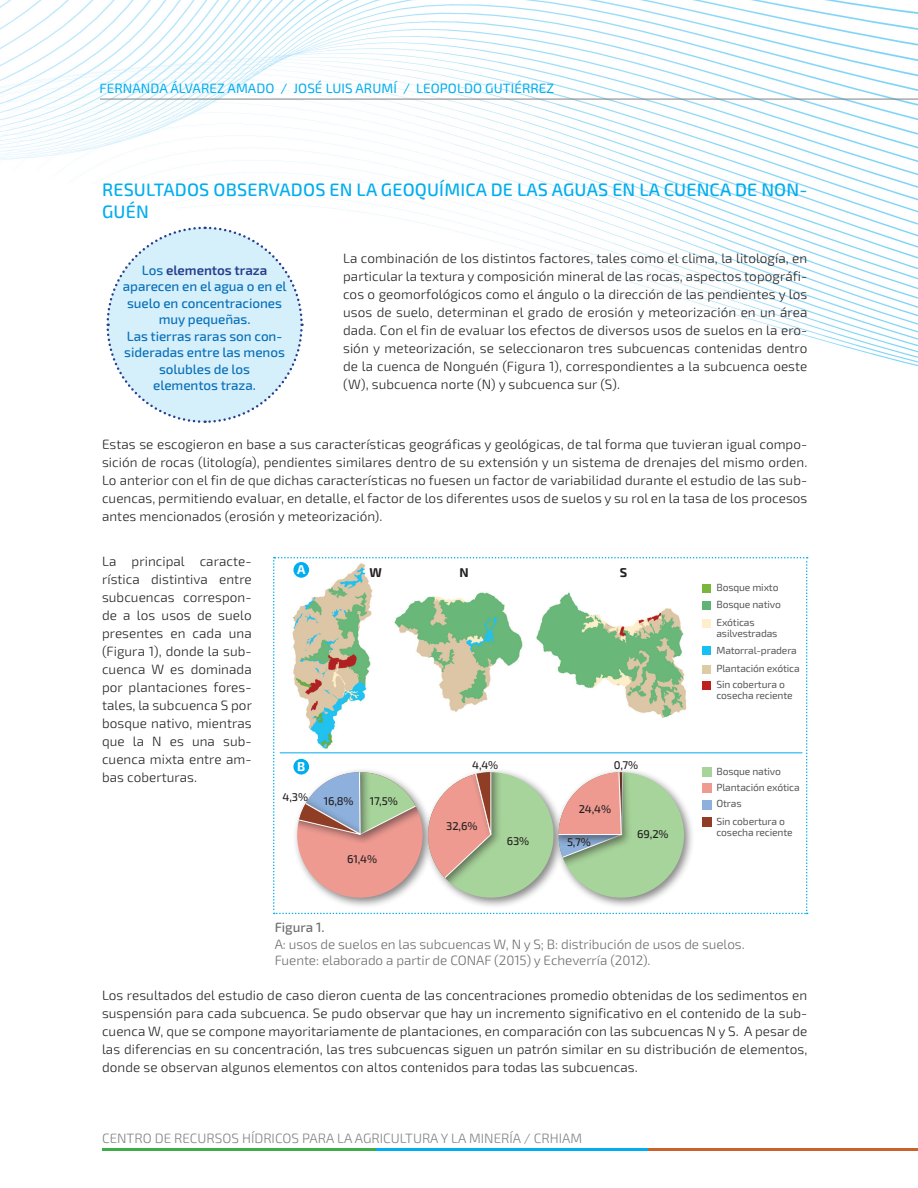
<style>
.page{position:relative;width:918px;height:1188px;background:#fff}
.page>*{position:absolute;margin:0;border:0;box-sizing:border-box;transform-origin:0 0}
.t1{font:500 18px/21px "Exo 2";letter-spacing:.01em;color:#00aeef}
.t2{font:300 13.5px/18px "Exo 2";letter-spacing:.005em;color:#231f20;text-align:justify}
.t3{font:500 13.5px/16.5px "Exo 2";letter-spacing:-.005em;color:#0970b9;text-align:center}
.t4{font:300 13.5px/16.5px "Exo 2";letter-spacing:-.005em;color:#6c6d70}
.t5{font:300 13.5px "Exo 2";color:#808285}
.t6{font:13.5px "Exo 2";letter-spacing:.005em;color:#00aeef}
.t7{font:500 13.5px "Exo 2";letter-spacing:-.005em;color:#6c6d70}
.t8{font:700 12.75px "Exo 2";color:#231f20}
.t9{font:700 12.75px "Exo 2";color:#fff}
.t10{font:500 11.25px "Exo 2";letter-spacing:-.01em;color:#231f20}
.t11{font:10.35px/11.1px "Exo 2";letter-spacing:-.015em;color:#57585a}
.s1{font-weight:600;color:#253f8e}
</style>
<div class="page">
<img style="left:0;top:0;width:918px;height:559px">
<hr style="left:100px;top:99px;width:818px;height:1px;background:#808285">
<hr style="left:103px;top:1148px;width:273px;height:3px;background:#3dac49">
<hr style="left:376px;top:1148px;width:272px;height:3px;background:#00aeef">
<hr style="left:648px;top:1148px;width:270px;height:3px;background:#c9622c">
<svg style="left:105px;top:225px;width:199px;height:199px"></svg>
<svg style="left:273px;top:557px;width:535px;height:357px"></svg>
<div style="left:702px;top:584px;width:9px;height:9px;background:#79b73c"></div>
<div style="left:702px;top:601px;width:9px;height:9px;background:#60b377"></div>
<div style="left:702px;top:619px;width:9px;height:9px;background:#feeecc"></div>
<div style="left:702px;top:646px;width:9px;height:9px;background:#15c0f2"></div>
<div style="left:702px;top:665px;width:9px;height:9px;background:#ddcba5"></div>
<div style="left:702px;top:681px;width:9px;height:9px;background:#bf201e"></div>
<div style="left:702px;top:800px;width:9px;height:9px;background:#8db0dc"></div>
<div style="left:702px;top:767px;width:9px;height:9px;background:#a7d49a"></div>
<div style="left:702px;top:817px;width:9px;height:9px;background:#8f3e25"></div>
<div style="left:702px;top:784px;width:9px;height:9px;background:#ee9a91"></div>
<div style="left:293px;top:759px;width:16px;height:16px;background:#00aeef;border-radius:50%"></div>
<div style="left:293px;top:562px;width:16px;height:16px;background:#00aeef;border-radius:50%"></div>
<hr style="left:280px;top:752px;width:523px;height:1px;background:#00aeef">
<p class="t6" style="left:99px;top:81px;width:456px">FERNANDA ÁLVAREZ AMADO / JOSÉ LUIS ARUMÍ / LEOPOLDO GUTIÉRREZ</p>
<h1 class="t1" style="left:102px;top:180px;width:707px">RESULTADOS OBSERVADOS EN LA GEOQUÍMICA DE LAS AGUAS EN LA CUENCA DE NON-<br>GUÉN</h1>
<p class="t3" style="left:123px;top:262px;width:165px">Los <span class="s1">elementos traza </span>aparecen en el agua o en el suelo en concentraciones muy pequeñas.<br>Las tierras raras son con&shy;sideradas entre las menos solubles de los<br>elementos traza.</p>
<p class="t2" style="left:343px;top:250px;width:466px">La combinación de los distintos factores, tales como el clima, la litología, en particular la textura y composición mineral de las rocas, aspectos topográfi&shy;cos o geomorfológicos como el ángulo o la dirección de las pendientes y los usos de suelo, determinan el grado de erosión y meteorización en un área dada. Con el fin de evaluar los efectos de diversos usos de suelos en la ero&shy;sión y meteorización, se seleccionaron tres subcuencas contenidas dentro de la cuenca de Nonguén (Figura 1), correspondientes a la subcuenca oeste (W), subcuenca norte (N) y subcuenca sur (S).</p>
<p class="t2" style="left:102px;top:436px;width:707px">Estas se escogieron en base a sus características geográficas y geológicas, de tal forma que tuvieran igual compo&shy;sición de rocas (litología), pendientes similares dentro de su extensión y un sistema de drenajes del mismo orden.<br>Lo anterior con el fin de que dichas características no fuesen un factor de variabilidad durante el estudio de las sub&shy;cuencas, permitiendo evaluar, en detalle, el factor de los diferentes usos de suelos y su rol en la tasa de los procesos antes mencionados (erosión y meteorización).</p>
<p class="t2" style="left:102px;top:553px;width:151px">La principal caracte&shy;rística distintiva entre subcuencas correspon&shy;de a los usos de suelo presentes en cada una (Figura 1), donde la sub&shy;cuenca W es dominada por plantaciones fores&shy;tales, la subcuenca S por bosque nativo, mientras que la N es una sub&shy;cuenca mixta entre am&shy;bas coberturas.</p>
<p class="t9" style="left:297px;top:562px;width:10px">A</p>
<p class="t8" style="left:370px;top:565px;width:14px">W</p>
<p class="t8" style="left:459px;top:565px;width:11px">N</p>
<p class="t8" style="left:620px;top:565px;width:9px">S</p>
<p class="t9" style="left:297px;top:759px;width:10px">B</p>
<p class="t10" style="left:283px;top:790px;width:27px">4,3%</p>
<p class="t10" style="left:324px;top:795px;width:31px">16,8%</p>
<p class="t10" style="left:370px;top:795px;width:30px">17,5%</p>
<p class="t10" style="left:347px;top:852px;width:32px">61,4%</p>
<p class="t10" style="left:472px;top:758px;width:28px">4,4%</p>
<p class="t10" style="left:614px;top:758px;width:26px">0,7%</p>
<p class="t10" style="left:446px;top:820px;width:33px">32,6%</p>
<p class="t10" style="left:507px;top:835px;width:24px">63%</p>
<p class="t10" style="left:579px;top:803px;width:34px">24,4%</p>
<p class="t10" style="left:567px;top:836px;width:25px">5,7%</p>
<p class="t10" style="left:637px;top:827px;width:33px">69,2%</p>
<p class="t11" style="left:716px;top:582px;width:64px">Bosque mixto</p>
<p class="t11" style="left:716px;top:599px;width:66px">Bosque nativo</p>
<p class="t11" style="left:716px;top:617px;width:63px">Exóticas asilvestradas</p>
<p class="t11" style="left:716px;top:641px;width:85px;line-height:18.3px">Matorral-pradera<br>Plantación exótica</p>
<p class="t11" style="left:716px;top:679px;width:78px">Sin cobertura o cosecha reciente</p>
<p class="t11" style="left:716px;top:766px;width:66px">Bosque nativo</p>
<p class="t11" style="left:716px;top:783px;width:85px">Plantación exótica</p>
<p class="t11" style="left:716px;top:798px;width:27px">Otras</p>
<p class="t11" style="left:716px;top:816px;width:78px">Sin cobertura o cosecha reciente</p>
<p class="t7" style="left:275px;top:919px;width:51px">Figura 1.</p>
<p class="t4" style="left:275px;top:936px;width:471px">A: usos de suelos en las subcuencas W, N y S; B: distribución de usos de suelos.<br>Fuente: elaborado a partir de CONAF (2015) y Echeverría (2012).</p>
<p class="t2" style="left:102px;top:987px;width:707px">Los resultados del estudio de caso dieron cuenta de las concentraciones promedio obtenidas de los sedimentos en suspensión para cada subcuenca. Se pudo observar que hay un incremento significativo en el contenido de la sub&shy;cuenca W, que se compone mayoritariamente de plantaciones, en comparación con las subcuencas N y S. A pesar de las diferencias en su concentración, las tres subcuencas siguen un patrón similar en su distribución de elementos, donde se observan algunos elementos con altos contenidos para todas las subcuencas.</p>
<p class="t5" style="left:102px;top:1130px;width:482px">CENTRO DE RECURSOS HÍDRICOS PARA LA AGRICULTURA Y LA MINERÍA / CRHIAM</p>
</div>
